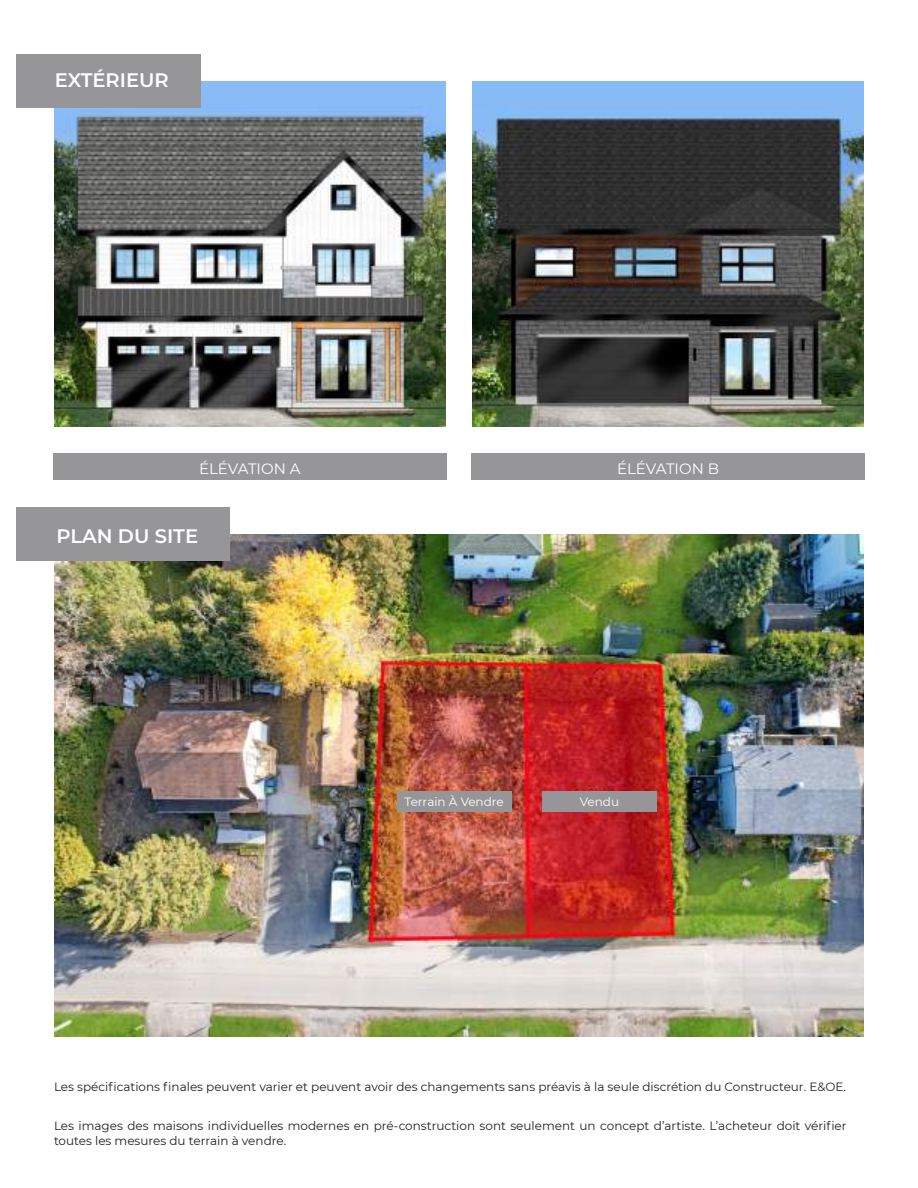
<style>
.page{position:relative;width:918px;height:1188px;background:#fff}
.page>*{position:absolute;margin:0;border:0;box-sizing:border-box;transform-origin:0 0}
.t1{font:600 19.5px "Montserrat";color:#fff}
.t2{font:15px "Montserrat";color:#fff}
.t3{font:12px/15px "Montserrat";color:#241f1f}
.t4{font:12px "Montserrat";color:#fff}
</style>
<div class="page">
<img style="left:54px;top:81px;width:392px;height:345px">
<img style="left:472px;top:81px;width:392px;height:345px">
<img style="left:54px;top:534px;width:810px;height:503px">
<div style="left:16px;top:54px;width:185px;height:54px;background:#969698"></div>
<div style="left:16px;top:507px;width:214px;height:54px;background:#969698"></div>
<div style="left:53px;top:453px;width:393px;height:27px;background:#969698"></div>
<div style="left:472px;top:453px;width:393px;height:27px;background:#969698"></div>
<div style="left:397px;top:792px;width:115px;height:20px;background:#969698"></div>
<div style="left:542px;top:792px;width:115px;height:20px;background:#969698"></div>
<h1 class="t1" style="left:55px;top:67px;width:115px">EXTÉRIEUR</h1>
<p class="t2" style="left:199px;top:458px;width:103px">ÉLÉVATION A</p>
<p class="t2" style="left:617px;top:458px;width:104px">ÉLÉVATION B</p>
<h1 class="t1" style="left:56px;top:523px;width:143px">PLAN DU SITE</h1>
<p class="t4" style="left:404px;top:793px;width:101px">Terrain À Vendre</p>
<p class="t4" style="left:580px;top:793px;width:41px">Vendu</p>
<p class="t3" style="left:54px;top:1079px;width:794px">Les spécifications finales peuvent varier et peuvent avoir des changements sans préavis à la seule discrétion du Constructeur. E&amp;OE.</p>
<p class="t3" style="left:54px;top:1118px;width:794px">Les images des maisons individuelles modernes en pré-construction sont seulement un concept d’artiste. L’acheteur doit vérifier toutes les mesures du terrain à vendre.</p>
</div>
